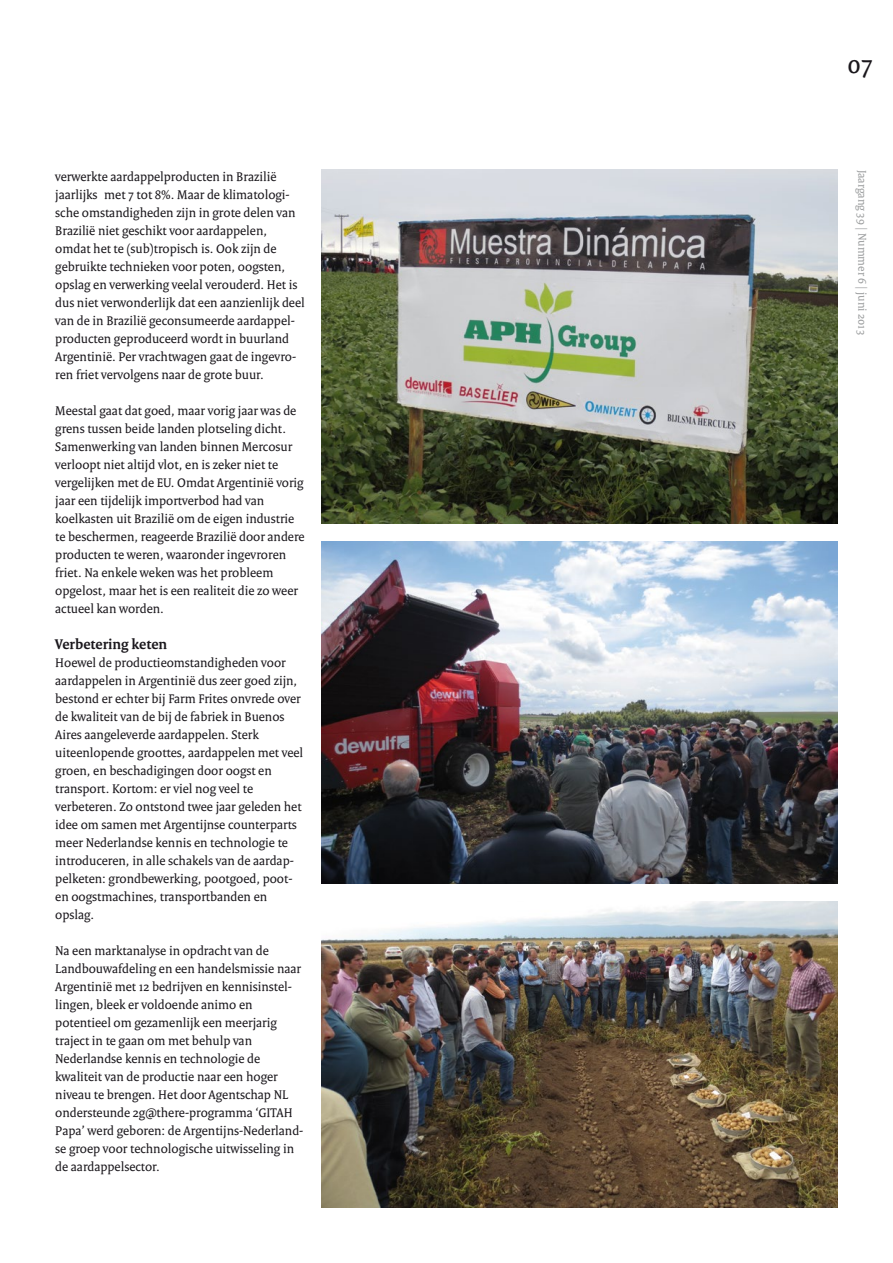
<style>
.page{position:relative;width:893px;height:1263px;background:#fff}
.page>*{position:absolute;margin:0;border:0;box-sizing:border-box;transform-origin:0 0}
.t1{font:27px "Rijksoverheid Serif";color:#1a171c}
.t2{font:700 15px "Rijksoverheid Serif";color:#1a171c}
.t3{font:13.5px/18px "Rijksoverheid Serif";color:#1a171c}
.t4{font:12px "Rijksoverheid Serif";color:#9c9e9f}
</style>
<div class="page">
<img style="left:322px;top:170px;width:516px;height:353px">
<img style="left:322px;top:541px;width:516px;height:342px">
<img style="left:322px;top:901px;width:516px;height:306px">
<p class="t3" style="left:55px;top:168px;width:251px">verwerkte aardappelproducten in Brazilië jaarlijks met 7 tot 8%. Maar de klimatologi&shy;sche omstandigheden zijn in grote delen van Brazilië niet geschikt voor aardappelen, omdat het te (sub)tropisch is. Ook zijn de gebruikte technieken voor poten, oogsten, opslag en verwerking veelal verouderd. Het is dus niet verwonderlijk dat een aanzienlijk deel van de in Brazilië geconsumeerde aardappel&shy;producten geproduceerd wordt in buurland Argentinië. Per vrachtwagen gaat de ingevro&shy;ren friet vervolgens naar de grote buur.</p>
<p class="t3" style="left:55px;top:402px;width:251px">Meestal gaat dat goed, maar vorig jaar was de grens tussen beide landen plotseling dicht.<br>Samenwerking van landen binnen Mercosur verloopt niet altijd vlot, en is zeker niet te vergelijken met de EU. Omdat Argentinië vorig jaar een tijdelijk importverbod had van koelkasten uit Brazilië om de eigen industrie te beschermen, reageerde Brazilië door andere producten te weren, waaronder ingevroren friet. Na enkele weken was het probleem opgelost, maar het is een realiteit die zo weer actueel kan worden.</p>
<p class="t2" style="left:55px;top:635px;width:113px">Verbetering keten</p>
<p class="t3" style="left:55px;top:654px;width:249px">Hoewel de productieomstandigheden voor aardappelen in Argentinië dus zeer goed zijn, bestond er echter bij Farm Frites onvrede over de kwaliteit van de bij de fabriek in Buenos Aires aangeleverde aardappelen. Sterk uiteenlopende groottes, aardappelen met veel groen, en beschadigingen door oogst en transport. Kortom: er viel nog veel te verbeteren. Zo ontstond twee jaar geleden het idee om samen met Argentijnse counterparts meer Nederlandse kennis en technologie te introduceren, in alle schakels van de aardap&shy;pelketen: grondbewerking, pootgoed, poot&shy;en oogstmachines, transportbanden en opslag.</p>
<p class="t3" style="left:55px;top:942px;width:250px">Na een marktanalyse in opdracht van de Landbouwafdeling en een handelsmissie naar Argentinië met 12 bedrijven en kennisinstel&shy;lingen, bleek er voldoende animo en potentieel om gezamenlijk een meerjarig traject in te gaan om met behulp van Nederlandse kennis en technologie de kwaliteit van de productie naar een hoger niveau te brengen. Het door Agentschap NL ondersteunde 2g@there-programma ‘GITAH Papa’ werd geboren: de Argentijns-Nederland&shy;se groep voor technologische uitwisseling in de aardappelsector.</p>
<h1 class="t1" style="left:847px;top:48px;width:27px">07</h1>
<p class="t4" style="left:869px;top:170px;width:167px;rotate:90deg">Jaargang 39 | Nummer 6 | juni 2013</p>
</div>
